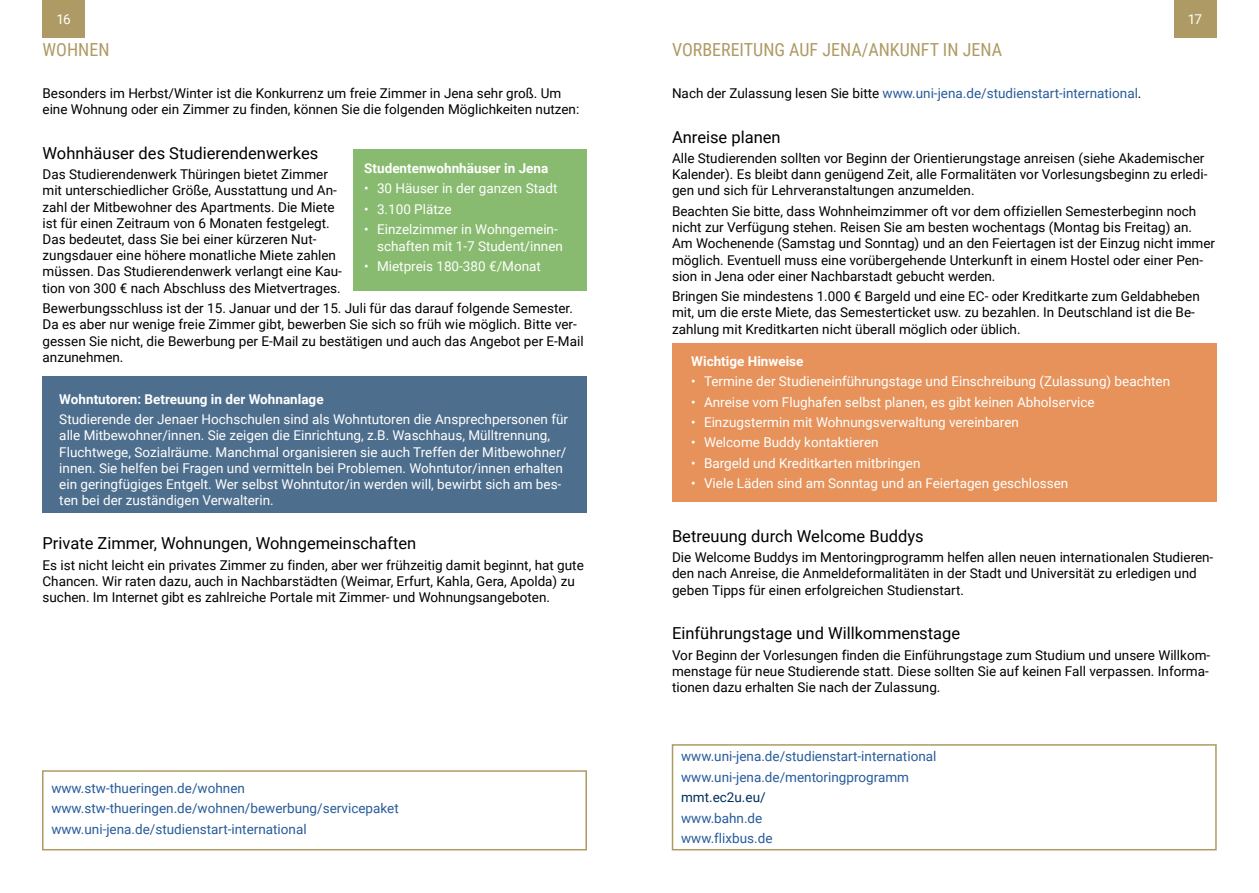
<style>
.page{position:relative;width:1259px;height:893px;background:#fff}
.page>*{position:absolute;margin:0;border:0;box-sizing:border-box;transform-origin:0 0}
.t1{font:18px "Roboto Condensed";color:#ae9a64}
.t2{font:16.5px "Roboto";color:#000}
.t3{font:13.5px/16.2px "Roboto";color:#000}
.t4{font:13.5px/16.2px "Roboto";color:#fff}
.t5{font:13.5px/20.4px "Roboto";color:#275b9b}
.t6{font:700 13.5px "Roboto";color:#fff}
.t7{font:13.5px "Roboto";color:#00305d}
.s1{color:#000}
</style>
<div class="page">
<div style="left:43px;top:0;width:42px;height:37px;background:#ae9a64"></div>
<div style="left:1174px;top:0;width:42px;height:37px;background:#ae9a64"></div>
<div style="left:353px;top:149px;width:234px;height:141px;background:#88bb6f"></div>
<div style="left:43px;top:377px;width:544px;height:136px;background:#4d6e8d"></div>
<div style="left:42px;top:770px;width:545px;height:80px;background:#fff;border:2px solid #ae9a64"></div>
<div style="left:672px;top:744px;width:544px;height:106px;background:#fff;border:2px solid #ae9a64"></div>
<div style="left:672px;top:343px;width:544px;height:159px;background:#e6925a"></div>
<p class="t4" style="left:57px;top:11px;width:16px">16</p>
<p class="t4" style="left:1188px;top:11px;width:16px">17</p>
<h1 class="t1" style="left:672px;top:37px;width:331px">VORBEREITUNG AUF JENA/ANKUNFT IN JENA</h1>
<p class="t5" style="left:672px;top:83px;width:471px"><span class="s1">Nach der Zulassung lesen Sie bitte</span> www.uni-jena.de/studienstart-international<span class="s1">.</span></p>
<p class="t2" style="left:672px;top:125px;width:110px">Anreise planen</p>
<p class="t3" style="left:672px;top:150px;width:537px">Alle Studierenden sollten vor Beginn der Orientierungstage anreisen (siehe Akademischer<br>Kalender). Es bleibt dann genügend Zeit, alle Formalitäten vor Vorlesungsbeginn zu erledi&shy;gen und sich für Lehrveranstaltungen anzumelden.</p>
<p class="t3" style="left:672px;top:202px;width:544px">Beachten Sie bitte, dass Wohnheimzimmer oft vor dem offiziellen Semesterbeginn noch nicht zur Verfügung stehen. Reisen Sie am besten wochentags (Montag bis Freitag) an.<br>Am Wochenende (Samstag und Sonntag) und an den Feiertagen ist der Einzug nicht immer möglich. Eventuell muss eine vorübergehende Unterkunft in einem Hostel oder einer Pen&shy;sion in Jena oder einer Nachbarstadt gebucht werden.</p>
<p class="t3" style="left:672px;top:288px;width:529px">Bringen Sie mindestens 1.000 € Bargeld und eine EC- oder Kreditkarte zum Geldabheben mit, um die erste Miete, das Semesterticket usw. zu bezahlen. In Deutschland ist die Be&shy;zahlung mit Kreditkarten nicht überall möglich oder üblich.</p>
<h1 class="t1" style="left:43px;top:37px;width:68px">WOHNEN</h1>
<p class="t3" style="left:43px;top:85px;width:538px">Besonders im Herbst/Winter ist die Konkurrenz um freie Zimmer in Jena sehr groß. Um eine Wohnung oder ein Zimmer zu finden, können Sie die folgenden Möglichkeiten nutzen:</p>
<p class="t2" style="left:43px;top:141px;width:277px">Wohnhäuser des Studierendenwerkes</p>
<p class="t3" style="left:43px;top:166px;width:301px">Das Studierendenwerk Thüringen bietet Zimmer mit unterschiedlicher Größe, Ausstattung und An&shy;zahl der Mitbewohner des Apartments. Die Miete ist für einen Zeitraum von 6 Monaten festgelegt.<br>Das bedeutet, dass Sie bei einer kürzeren Nut&shy;zungsdauer eine höhere monatliche Miete zahlen müssen. Das Studierendenwerk verlangt eine Kau&shy;tion von 300 € nach Abschluss des Mietvertrages.</p>
<p class="t3" style="left:43px;top:300px;width:542px">Bewerbungsschluss ist der 15. Januar und der 15. Juli für das darauf folgende Semester.<br>Da es aber nur wenige freie Zimmer gibt, bewerben Sie sich so früh wie möglich. Bitte ver&shy;gessen Sie nicht, die Bewerbung per E-Mail zu bestätigen und auch das Angebot per E-Mail anzunehmen.</p>
<p class="t6" style="left:364px;top:159px;width:186px">Studentenwohnhäuser in Jena</p>
<p class="t4" style="left:364px;top:180px;width:195px">• 30 Häuser in der ganzen Stadt</p>
<p class="t4" style="left:364px;top:201px;width:89px">• 3.100 Plätze</p>
<p class="t4" style="left:377px;top:221px;width:187px;text-indent:-13px">• Einzelzimmer in Wohngemein&shy;schaften mit 1-7 Student/innen</p>
<p class="t4" style="left:364px;top:258px;width:178px">• Mietpreis 180-380 €/Monat</p>
<p class="t6" style="left:691px;top:351px;width:114px">Wichtige Hinweise</p>
<p class="t4" style="left:691px;top:373px;width:480px">• Termine der Studieneinführungstage und Einschreibung (Zulassung) beachten</p>
<p class="t4" style="left:691px;top:393px;width:405px">• Anreise vom Flughafen selbst planen, es gibt keinen Abholservice</p>
<p class="t4" style="left:691px;top:414px;width:329px">• Einzugstermin mit Wohnungsverwaltung vereinbaren</p>
<p class="t4" style="left:691px;top:434px;width:189px">• Welcome Buddy kontaktieren</p>
<p class="t4" style="left:691px;top:454px;width:231px">• Bargeld und Kreditkarten mitbringen</p>
<p class="t4" style="left:691px;top:475px;width:378px">• Viele Läden sind am Sonntag und an Feiertagen geschlossen</p>
<p class="t6" style="left:59px;top:389px;width:266px">Wohntutoren: Betreuung in der Wohnanlage</p>
<p class="t4" style="left:59px;top:411px;width:510px">Studierende der Jenaer Hochschulen sind als Wohntutoren die Ansprechpersonen für alle Mitbewohner/innen. Sie zeigen die Einrichtung, z.B. Waschhaus, Mülltrennung, Fluchtwege, Sozialräume. Manchmal organisieren sie auch Treffen der Mitbewohner/ innen. Sie helfen bei Fragen und vermitteln bei Problemen. Wohntutor/innen erhalten ein geringfügiges Entgelt. Wer selbst Wohntutor/in werden will, bewirbt sich am bes&shy;ten bei der zuständigen Verwalterin.</p>
<p class="t2" style="left:43px;top:532px;width:375px">Private Zimmer, Wohnungen, Wohngemeinschaften</p>
<p class="t3" style="left:43px;top:556px;width:543px">Es ist nicht leicht ein privates Zimmer zu finden, aber wer frühzeitig damit beginnt, hat gute<br>Chancen. Wir raten dazu, auch in Nachbarstädten (Weimar, Erfurt, Kahla, Gera, Apolda) zu suchen. Im Internet gibt es zahlreiche Portale mit Zimmer- und Wohnungsangeboten.</p>
<p class="t5" style="left:51px;top:777px;width:349px">www.stw-thueringen.de/wohnen www.stw-thueringen.de/wohnen/bewerbung/servicepaket www.uni-jena.de/studienstart-international</p>
<p class="t2" style="left:672px;top:524px;width:253px">Betreuung durch Welcome Buddys</p>
<p class="t3" style="left:672px;top:549px;width:543px">Die Welcome Buddys im Mentoringprogramm helfen allen neuen internationalen Studieren&shy;den nach Anreise, die Anmeldeformalitäten in der Stadt und Universität zu erledigen und geben Tipps für einen erfolgreichen Studienstart.</p>
<p class="t2" style="left:672px;top:622px;width:290px">Einführungstage und Willkommenstage</p>
<p class="t3" style="left:672px;top:646px;width:540px;text-align:justify">Vor Beginn der Vorlesungen finden die Einführungstage zum Studium und unsere Willkom&shy;menstage für neue Studierende statt. Diese sollten Sie auf keinen Fall verpassen. Informa&shy;tionen dazu erhalten Sie nach der Zulassung.</p>
<p class="t5" style="left:681px;top:746px;width:257px">www.uni-jena.de/studienstart-international www.uni-jena.de/mentoringprogramm</p>
<p class="t7" style="left:681px;top:788px;width:86px">mmt.ec2u.eu/</p>
<p class="t5" style="left:681px;top:807px;width:93px">www.bahn.de www.flixbus.de</p>
</div>
